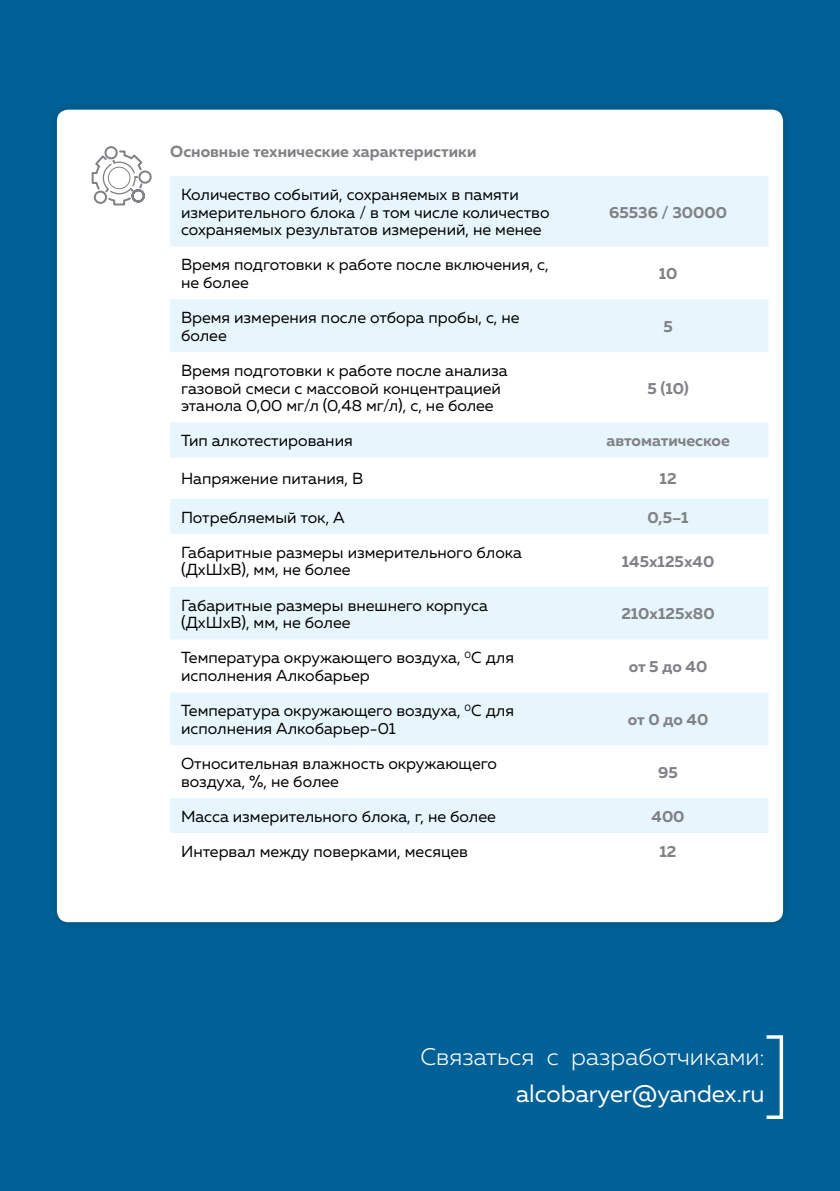
<style>
.page{position:relative;width:840px;height:1191px;background:#fff}
.page>*{position:absolute;margin:0;border:0;box-sizing:border-box;transform-origin:0 0}
.t1{font:300 24px "Muller";color:#fff}
.t2{font:24px "Muller";color:#fff}
.t3{font:16px/17.6px "Muller";color:#000}
.t4{font:700 16px "Muller";color:#808285}
</style>
<div class="page">
<div style="left:0;top:0;width:839px;height:1191px;background:#006197"></div>
<div style="left:46px;top:99px;width:747px;height:834px;background:#000;opacity:.2"></div>
<div style="left:57px;top:110px;width:725px;height:812px;background:#fff;border-radius:11px"></div>
<svg style="left:766px;top:1035px;width:16px;height:84px"></svg>
<svg style="left:170px;top:176px;width:598px;height:657px;fill:#ebf7fd"></svg>
<svg style="left:91px;top:146px;width:61px;height:60px"></svg>
<p class="t4" style="left:170px;top:141px;width:307px">Основные технические характеристики</p>
<p class="t3" style="left:181px;top:185px;width:370px">Количество событий, сохраняемых в памяти измерительного блока / в том числе количество сохраняемых результатов измерений, не менее</p>
<p class="t4" style="left:608px;top:202px;width:119px">65536 / 30000</p>
<p class="t3" style="left:181px;top:256px;width:369px">Время подготовки к работе после включения, с, не более</p>
<p class="t4" style="left:658px;top:264px;width:20px">10</p>
<p class="t3" style="left:181px;top:308px;width:340px">Время измерения после отбора пробы, с, не более</p>
<p class="t4" style="left:663px;top:316px;width:11px">5</p>
<p class="t3" style="left:181px;top:361px;width:328px">Время подготовки к работе после анализа газовой смеси с массовой концентрацией этанола 0,00 мг/л (0,48 мг/л), с, не более</p>
<p class="t4" style="left:647px;top:378px;width:43px">5 (10)</p>
<p class="t3" style="left:181px;top:432px;width:173px">Тип алкотестирования</p>
<p class="t4" style="left:606px;top:431px;width:125px">автоматическое</p>
<p class="t3" style="left:181px;top:470px;width:184px">Напряжение питания, В</p>
<p class="t4" style="left:659px;top:469px;width:18px">12</p>
<p class="t3" style="left:181px;top:508px;width:165px">Потребляемый ток, А</p>
<p class="t4" style="left:647px;top:507px;width:42px">0,5–1</p>
<p class="t3" style="left:181px;top:543px;width:342px">Габаритные размеры измерительного блока (ДхШхВ), мм, не более</p>
<p class="t4" style="left:621px;top:551px;width:94px">145х125х40</p>
<p class="t3" style="left:181px;top:596px;width:308px">Габаритные размеры внешнего корпуса (ДхШхВ), мм, не более</p>
<p class="t4" style="left:621px;top:604px;width:95px">210х125х80</p>
<p class="t3" style="left:181px;top:648px;width:334px">Температура окружающего воздуха, <sup>0</sup>С для исполнения Алкобарьер</p>
<p class="t4" style="left:628px;top:656px;width:80px">от 5 до 40</p>
<p class="t3" style="left:181px;top:701px;width:334px">Температура окружающего воздуха, <sup>0</sup>С для исполнения Алкобарьер-01</p>
<p class="t4" style="left:627px;top:709px;width:82px">от 0 до 40</p>
<p class="t3" style="left:181px;top:754px;width:317px">Относительная влажность окружающего воздуха, %, не более</p>
<p class="t4" style="left:657px;top:762px;width:21px">95</p>
<p class="t3" style="left:181px;top:807px;width:316px">Масса измерительного блока, г, не более</p>
<p class="t4" style="left:651px;top:806px;width:35px">400</p>
<p class="t3" style="left:181px;top:842px;width:288px">Интервал между поверками, месяцев</p>
<p class="t4" style="left:659px;top:841px;width:18px">12</p>
<h1 class="t1" style="left:420px;top:1042px;width:345px">Связаться с разработчиками:</h1>
<h1 class="t2" style="left:516px;top:1078px;width:250px">alcobaryer@yandex.ru</h1>
</div>
